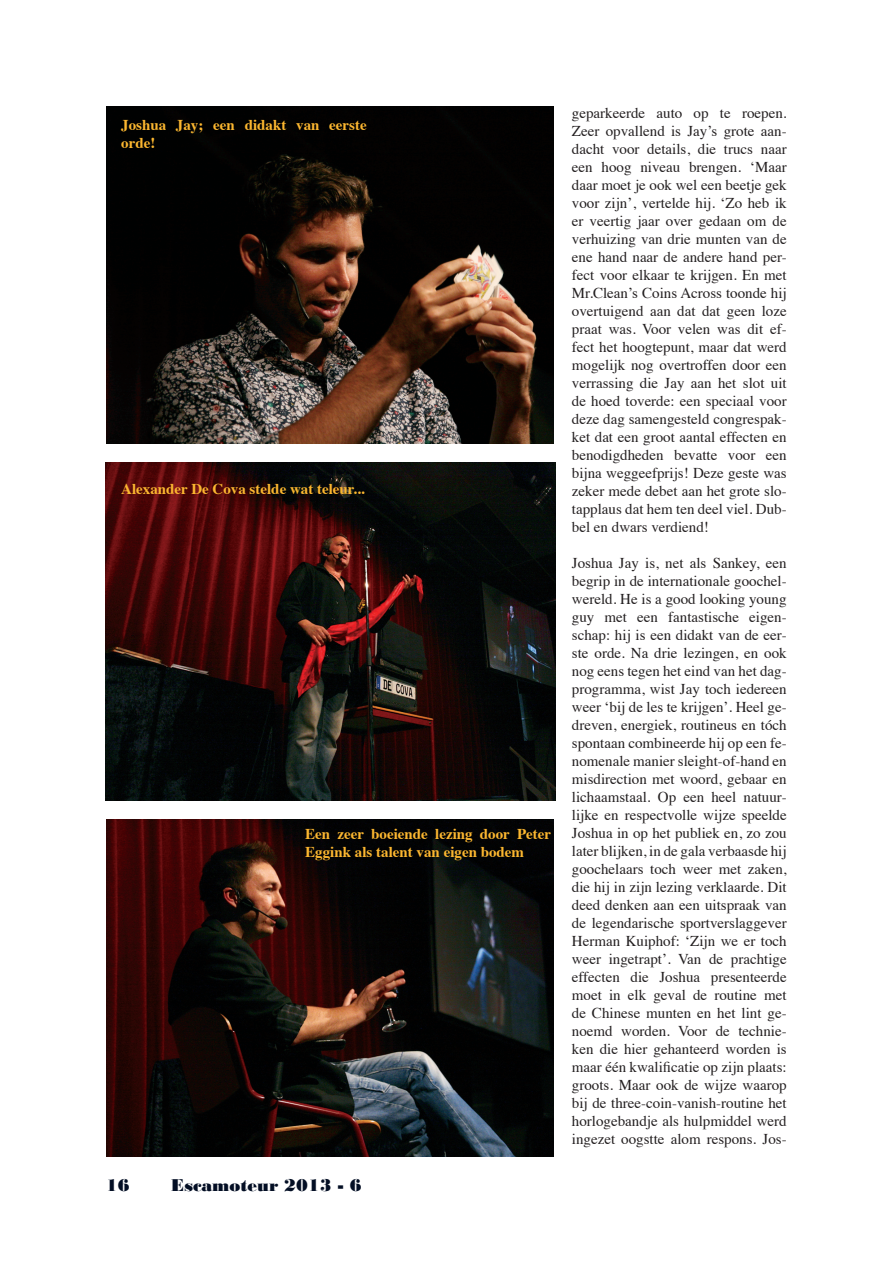
<style>
.page{position:relative;width:893px;height:1263px;background:#fff}
.page>*{position:absolute;margin:0;border:0;box-sizing:border-box;transform-origin:0 0}
.t1{font:18px "Bodoni MT Black";color:#030e24}
.t2{font:15px/18px "Times";color:#231f20;text-align:justify}
.t3{font:700 15px/18px "Times";color:#fcb730}
</style>
<div class="page">
<img style="left:106px;top:106px;width:448px;height:338px">
<img style="left:106px;top:463px;width:449px;height:337px">
<img style="left:106px;top:819px;width:448px;height:338px">
<p class="t3" style="left:121px;top:115px;width:247px">Joshua Jay; een didakt van eerste orde!</p>
<p class="t3" style="left:121px;top:479px;width:245px">Alexander De Cova stelde wat teleur...</p>
<p class="t3" style="left:305px;top:824px;width:247px">Een zeer boeiende lezing door Peter<br>Eggink als talent van eigen bodem</p>
<p class="t1" style="left:106px;top:1174px;width:25px">16</p>
<p class="t1" style="left:171px;top:1174px;width:192px">Escamoteur 2013 - 6</p>
<p class="t2" style="left:572px;top:102px;width:216px">geparkeerde auto op te roepen.<br>Zeer opvallend is Jay’s grote aan&shy;dacht voor details, die trucs naar een hoog niveau brengen. ‘Maar daar moet je ook wel een beetje gek voor zijn’, vertelde hij. ‘Zo heb ik er veertig jaar over gedaan om de verhuizing van drie munten van de ene hand naar de andere hand per&shy;fect voor elkaar te krijgen. En met Mr.Clean’s Coins Across toonde hij overtuigend aan dat dat geen loze praat was. Voor velen was dit ef&shy;fect het hoogtepunt, maar dat werd mogelijk nog overtroffen door een verrassing die Jay aan het slot uit de hoed toverde: een speciaal voor deze dag samengesteld congrespak&shy;ket dat een groot aantal effecten en benodigdheden bevatte voor een bijna weggeefprijs! Deze geste was zeker mede debet aan het grote slo&shy;tapplaus dat hem ten deel viel. Dub&shy;bel en dwars verdiend!</p>
<p class="t2" style="left:572px;top:552px;width:216px">Joshua Jay is, net als Sankey, een begrip in de internationale goochel&shy;wereld. He is a good looking young guy met een fantastische eigen&shy;schap: hij is een didakt van de eer&shy;ste orde. Na drie lezingen, en ook nog eens tegen het eind van het dag&shy;programma, wist Jay toch iedereen weer ‘bij de les te krijgen’. Heel ge&shy;dreven, energiek, routineus en tóch spontaan combineerde hij op een fe&shy;nomenale manier sleight-of-hand en misdirection met woord, gebaar en lichaamstaal. Op een heel natuur&shy;lijke en respectvolle wijze speelde Joshua in op het publiek en, zo zou later blijken, in de gala verbaasde hij goochelaars toch weer met zaken, die hij in zijn lezing verklaarde. Dit deed denken aan een uitspraak van de legendarische sportverslaggever Herman Kuiphof: ‘Zijn we er toch weer ingetrapt’. Van de prachtige effecten die Joshua presenteerde moet in elk geval de routine met de Chinese munten en het lint ge&shy;noemd worden. Voor de technie&shy;ken die hier gehanteerd worden is maar één kwalificatie op zijn plaats: groots. Maar ook de wijze waarop bij de three-coin-vanish-routine het horlogebandje als hulpmiddel werd ingezet oogstte alom respons. Jos-</p>
</div>
